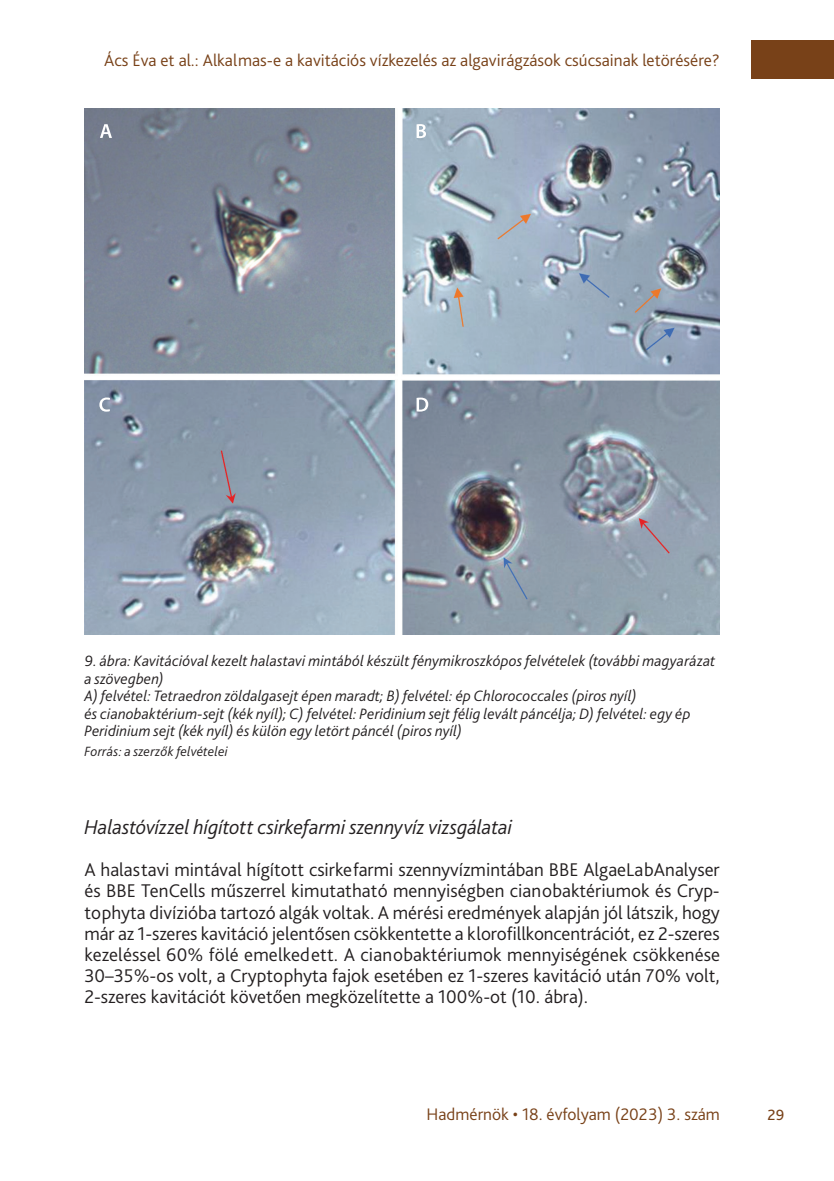
<style>
.page{position:relative;width:834px;height:1181px;background:#fff}
.page>*{position:absolute;margin:0;border:0;box-sizing:border-box;transform-origin:0 0}
._1_1_1__Head_címsor2{font:italic 300 21px "Bliss Pro";letter-spacing:-.005em;color:#231f20}
._3_1_első_bekezdés{font:300 19.25px/21px "Bliss Pro";color:#231f20;text-align:justify}
.t1{font:300 19.25px "Bliss Pro";color:#784118}
._9_Running_header_left{font:300 17.5px "Bliss Pro";color:#784118}
._8_Ábra__képalárás{font:italic 300 15.75px/17.5px "Bliss Pro";letter-spacing:.005em;color:#231f20}
._8_ábra_forrás{font:italic 300 14px "Bliss Pro";letter-spacing:.015em;color:#231f20}
</style>
<div class="page">
<div style="left:750px;top:41px;width:83px;height:38px;background:#784118"></div>
<img style="left:85px;top:109px;width:634px;height:526px">
<p class="_9_Running_header_left" style="left:104px;top:49px;width:617px">Ács Éva et al.: Alkalmas-e a kavitációs vízkezelés az algavirágzások csúcsainak letörésére?</p>
<p class="_8_Ábra__képalárás" style="left:84px;top:652px;width:632px">9. ábra: Kavitációval kezelt halastavi mintából készült fénymikroszkópos felvételek (további magyarázat a szövegben)<br>A) felvétel: Tetraedron zöldalgasejt épen maradt; B) felvétel: ép Chlorococcales (piros nyíl)<br>és cianobaktérium-sejt (kék nyíl); C) felvétel: Peridinium sejt félig levált páncélja; D) felvétel: egy ép Peridinium sejt (kék nyíl) és külön egy letört páncél (piros nyíl)</p>
<p class="_8_ábra_forrás" style="left:84px;top:743px;width:145px">Forrás: a szerzők felvételei</p>
<p class="_1_1_1__Head_címsor2" style="left:84px;top:814px;width:429px">Halastóvízzel hígított csirkefarmi szennyvíz vizsgálatai</p>
<p class="_3_1_első_bekezdés" style="left:84px;top:859px;width:637px">A halastavi mintával hígított csirkefarmi szennyvízmintában BBE AlgaeLabAnalyser és BBE TenCells műszerrel kimutatható mennyiségben cianobaktériumok és Cryp&shy;tophyta divízióba tartozó algák voltak. A mérési eredmények alapján jól látszik, hogy már az -1-szeres kavitáció jelentősen csökkentette a klorofillkoncentrációt, ez -2-szeres kezeléssel 60% fölé emelkedett. A cianobaktériumok mennyiségének csökkenése 30–35%-os volt, a Cryptophyta fajok esetében ez -1-szeres kavitáció után 70% volt, 2-szeres kavitációt követően megközelítette a -100%-ot (10. ábra).</p>
<p class="_9_Running_header_left" style="left:426px;top:1103px;width:294px">Hadmérnök • 18. évfolyam (2023) 3. szám</p>
<p class="t1" style="left:767px;top:1102px;width:18px">29</p>
</div>
